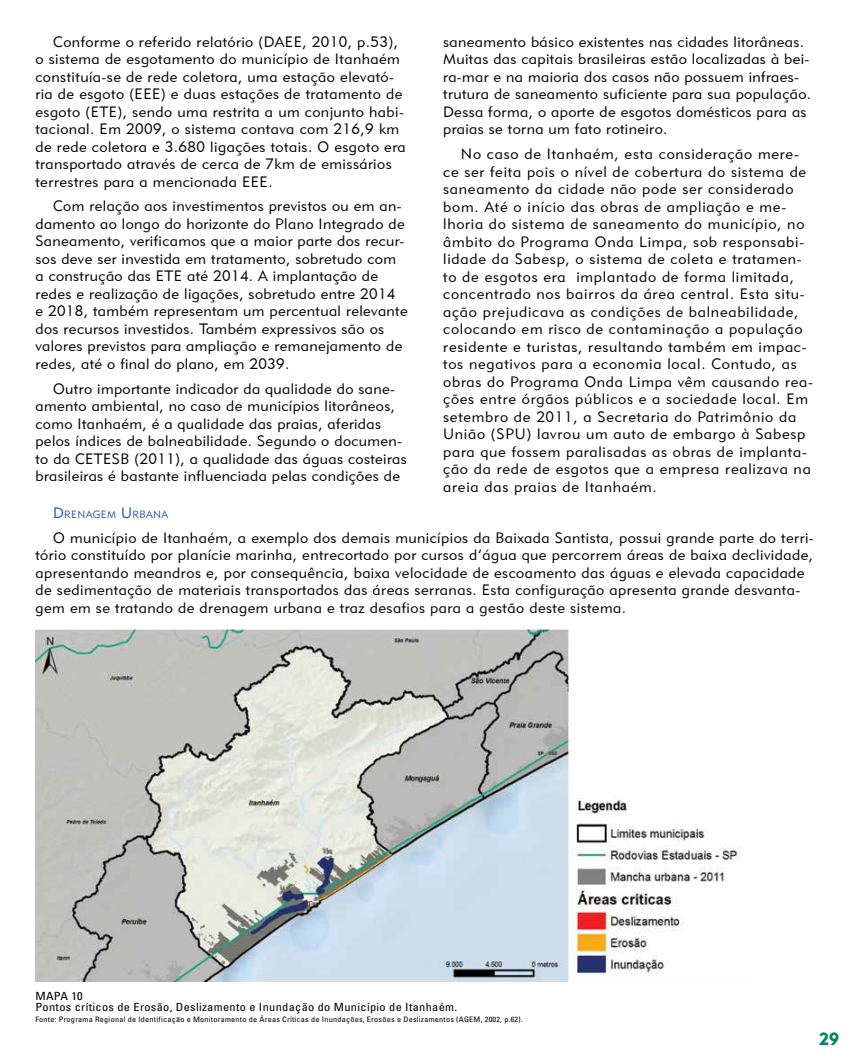
<style>
.page{position:relative;width:851px;height:1063px;background:#fff}
.page>*{position:absolute;margin:0;border:0;box-sizing:border-box;transform-origin:0 0}
.t1{font:17.5px "Geometric 415 BT Black A";color:#008566}
.t2{font:15px/17.5px "Geometric 415 BT Lite A";letter-spacing:.03em;color:#000}
.t3{font:15px/17.5px "Geometric 415 BT Lite A";letter-spacing:.05em;color:#000}
.t4{font:condensed 11.25px/11.2px "Univers LT Std";letter-spacing:.025em;color:#000;scale:1.1 1}
.t5{font:10.5px "Geometric 415 BT Lite A";color:#2356a7}
.t6{font:condensed 7.5px "Univers LT Std";letter-spacing:.025em;color:#000;scale:1.1 1}
.s1{font-size:15px}
</style>
<div class="page">
<img style="left:35px;top:630px;width:704px;height:351px">
<p class="t2" style="left:35px;top:33px;width:372px;text-indent:18px">Conforme o referido relatório (DAEE, 2010, p.53), o sistema de esgotamento do município de Itanhaém constituía-se de rede coletora, uma estação elevató&shy;ria de esgoto (EEE) e duas estações de tratamento de esgoto (ETE), sendo uma restrita a um conjunto habi&shy;tacional. Em 2009, o sistema contava com 216,9 km de rede coletora e 3.680 ligações totais. O esgoto era transportado através de cerca de 7km de emissários terrestres para a mencionada EEE.</p>
<p class="t2" style="left:35px;top:197px;width:373px;text-indent:18px">Com relação aos investimentos previstos ou em an&shy;damento ao longo do horizonte do Plano Integrado de Saneamento, verificamos que a maior parte dos recur&shy;sos deve ser investida em tratamento, sobretudo com a construção das ETE até 2014. A implantação de redes e realização de ligações, sobretudo entre 2014<br>e 2018, também representam um percentual relevante dos recursos investidos. Também expressivos são os valores previstos para ampliação e remanejamento de redes, até o final do plano, em 2039.</p>
<p class="t2" style="left:35px;top:379px;width:373px;text-indent:18px">Outro importante indicador da qualidade do sane&shy;amento ambiental, no caso de municípios litorâneos, como Itanhaém, é a qualidade das praias, aferidas pelos índices de balneabilidade. Segundo o documen&shy;to da CETESB (2011), a qualidade das águas costeiras brasileiras é bastante influenciada pelas condições de</p>
<p class="t2" style="left:443px;top:33px;width:369px">saneamento básico existentes nas cidades litorâneas.<br>Muitas das capitais brasileiras estão localizadas à bei&shy;ra-mar e na maioria dos casos não possuem infraes&shy;trutura de saneamento suficiente para sua população.<br>Dessa forma, o aporte de esgotos domésticos para as praias se torna um fato rotineiro.</p>
<p class="t3" style="left:443px;top:145px;width:371px;text-indent:18px">No caso de Itanhaém, esta consideração mere&shy;ce ser feita pois o nível de cobertura do sistema de saneamento da cidade não pode ser considerado bom. Até o início das obras de ampliação e me&shy;lhoria do sistema de saneamento do município, no âmbito do Programa Onda Limpa, sob responsabi&shy;lidade da Sabesp, o sistema de coleta e tratamen&shy;to de esgotos era implantado de forma limitada, concentrado nos bairros da área central. Esta situ&shy;ação prejudicava as condições de balneabilidade, colocando em risco de contaminação a população residente e turistas, resultando também em impac&shy;tos negativos para a economia local. Contudo, as obras do Programa Onda Limpa vêm causando rea&shy;ções entre órgãos públicos e a sociedade local. Em setembro de 2011, a Secretaria do Patrimônio da União (SPU) lavrou um auto de embargo à Sabesp para que fossem paralisadas as obras de implanta&shy;ção da rede de esgotos que a empresa realizava na areia das praias de Itanhaém.</p>
<p class="t5" style="left:53px;top:508px;width:19px"><span class="s1">D</span>RENA</p>
<p class="t5" style="left:93px;top:508px;width:62px">GEM <span class="s1">U</span>RBANA</p>
<p class="t2" style="left:35px;top:528px;width:779px;text-indent:18px">O município de Itanhaém, a exemplo dos demais municípios da Baixada Santista, possui grande parte do terri&shy;tório constituído por planície marinha, entrecortado por cursos d’água que percorrem áreas de baixa declividade, apresentando meandros e, por consequência, baixa velocidade de escoamento das águas e elevada capacidade de sedimentação de materiais transportados das áreas serranas. Esta configuração apresenta grande desvanta&shy;gem em se tratando de drenagem urbana e traz desafios para a gestão deste sistema.</p>
<p class="t4" style="left:35px;top:990px;width:385px">MAPA 10<br>Pontos críticos de Erosão, Deslizamento e Inundação do Município de Itanhaém.</p>
<p class="t6" style="left:35px;top:1015px;width:444px">Fonte: Programa Regional de Identificação e Monitoramento de Áreas Críticas de Inundações, Erosões e Deslizamentos (AGEM, 2002, p.62).</p>
<p class="t1" style="left:819px;top:1028px;width:22px">29</p>
</div>
